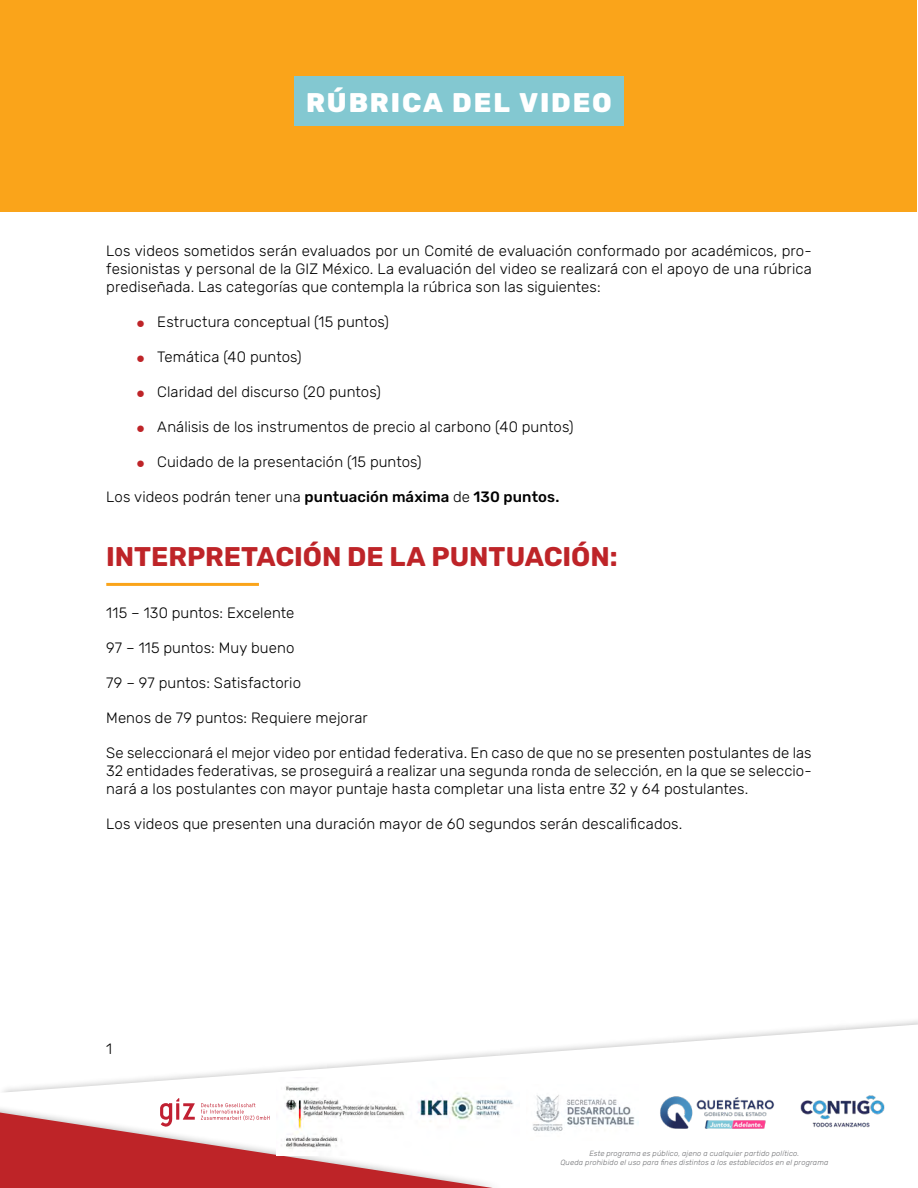
<style>
.page{position:relative;width:918px;height:1188px;background:#fff}
.page>*{position:absolute;margin:0;border:0;box-sizing:border-box;transform-origin:0 0}
.t1{font:700 27px "Rubik";letter-spacing:-.005em;color:#be2428}
.t2{font:800 27px "Rubik";letter-spacing:.07em;color:#fff}
.t3{font:300 15px/18px "Rubik";letter-spacing:.005em;color:#000;text-align:justify}
.t4{font:500 15px "Rubik";letter-spacing:.005em;color:#000}
.t5{font:italic 300 7.5px/9px "Rubik";letter-spacing:.02em;color:#6d6e71;text-align:center}
.s1{font-family:"Arial";font-weight:400;color:#be2428}
.s2{font-weight:300}
</style>
<div class="page">
<div style="left:1px;top:1px;width:916px;height:211px;background:#faa41a"></div>
<svg style="left:59px;top:1025px;width:849px;height:98px"></svg>
<div style="left:0;top:1085px;width:504px;height:103px;background:#000;opacity:.3"></div>
<svg style="left:0;top:1093px;width:494px;height:95px;fill:#be2428"></svg>
<svg style="left:160px;top:1098px;width:35px;height:29px"></svg>
<svg style="left:201px;top:1103px;width:69px;height:17px"></svg>
<img style="left:276px;top:1077px;width:243px;height:78px">
<img style="left:526px;top:1084px;width:112px;height:48px">
<img style="left:794px;top:1076px;width:100px;height:52px">
<img style="left:644px;top:1068px;width:150px;height:61px">
<div style="left:294px;top:77px;width:330px;height:49px;background:#83c8d1"></div>
<hr style="left:106px;top:583px;width:153px;height:3px;background:#faa41a">
<h1 class="t2" style="left:306px;top:87px;width:307px">RÚBRICA DEL VIDEO</h1>
<p class="t3" style="left:106px;top:242px;width:707px">Los videos sometidos serán evaluados por un Comité de evaluación conformado por académicos, pro&shy;fesionistas y personal de la GIZ México. La evaluación del video se realizará con el apoyo de una rúbrica prediseñada. Las categorías que contempla la rúbrica son las siguientes:</p>
<p class="t3" style="left:136px;top:313px;width:254px"><span class="s1">●</span> Estructura conceptual (15 puntos)</p>
<p class="t3" style="left:136px;top:348px;width:167px"><span class="s1">●</span> Temática (40 puntos)</p>
<p class="t3" style="left:136px;top:383px;width:246px"><span class="s1">●</span> Claridad del discurso (20 puntos)</p>
<p class="t3" style="left:136px;top:418px;width:439px"><span class="s1">●</span> Análisis de los instrumentos de precio al carbono (40 puntos)</p>
<p class="t3" style="left:136px;top:453px;width:287px"><span class="s1">●</span> Cuidado de la presentación (15 puntos)</p>
<p class="t4" style="left:106px;top:488px;width:455px"><span class="s2">Los videos podrán tener una</span> puntuación máxima <span class="s2">de</span> 130 puntos.</p>
<h1 class="t1" style="left:106px;top:541px;width:513px">INTERPRETACIÓN DE LA PUNTUACIÓN:</h1>
<p class="t3" style="left:106px;top:604px;width:190px">115 – 130 puntos: Excelente</p>
<p class="t3" style="left:106px;top:639px;width:190px">97 – 115 puntos: Muy bueno</p>
<p class="t3" style="left:106px;top:674px;width:196px">79 – 97 puntos: Satisfactorio</p>
<p class="t3" style="left:106px;top:709px;width:263px">Menos de 79 puntos: Requiere mejorar</p>
<p class="t3" style="left:106px;top:744px;width:707px">Se seleccionará el mejor video por entidad federativa. En caso de que no se presenten postulantes de las 32 entidades federativas, se proseguirá a realizar una segunda ronda de selección, en la que se seleccio&shy;nará a los postulantes con mayor puntaje hasta completar una lista entre 32 y 64 postulantes.</p>
<p class="t3" style="left:106px;top:815px;width:578px">Los videos que presenten una duración mayor de 60 segundos serán descalificados.</p>
<p class="t3" style="left:106px;top:1041px;width:7px">1</p>
<p class="t5" style="left:560px;top:1149px;width:270px">Este programa es público, ajeno a cualquier partido político.<br>Queda prohibido el uso para fines distintos a los establecidos en el programa</p>
</div>
